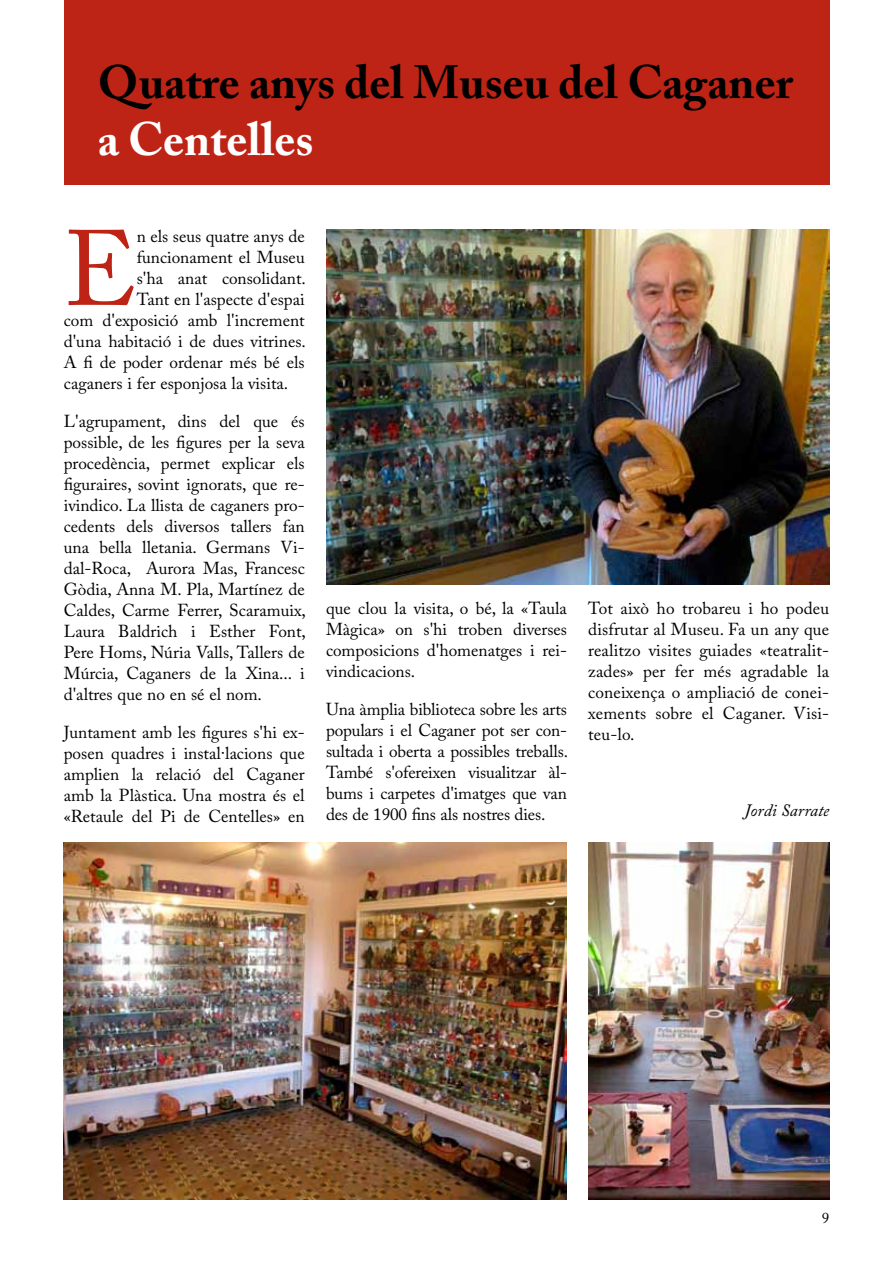
<style>
.page{position:relative;width:893px;height:1263px;background:#fff}
.page>*{position:absolute;margin:0;border:0;box-sizing:border-box;transform-origin:0 0}
.t1{font:105.9px "Adobe Caslon Pro";color:#be2416}
.t2{font:700 46.5px "Adobe Caslon Pro";color:#000}
.t3{font:700 46.5px "Adobe Caslon Pro";color:#fff}
.t4{font:17.25px/21px "Adobe Caslon Pro";color:#000;text-align:justify}
.t5{font:italic 17.25px "Adobe Caslon Pro";color:#000}
.t6{font:15px "Adobe Caslon Pro";color:#000}
</style>
<div class="page">
<div style="left:64px;top:0;width:765px;height:184px;background:#be2416"></div>
<img style="left:326px;top:229px;width:503px;height:356px">
<img style="left:64px;top:842px;width:503px;height:357px">
<img style="left:588px;top:842px;width:241px;height:357px">
<h2 class="t2" style="left:98px;top:55px;width:697px">Quatre anys del Museu del Caganer</h2>
<h2 class="t3" style="left:98px;top:112px;width:217px">a Centelles</h2>
<h1 class="t1" style="left:64px;top:206px;width:75px">E</h1>
<p class="t4" style="left:137px;top:225px;width:169px">n els seus quatre anys de</p>
<p class="t4" style="left:137px;top:246px;width:169px">funcionament el Museu</p>
<p class="t4" style="left:137px;top:267px;width:171px">s'ha anat consolidant.</p>
<p class="t4" style="left:137px;top:288px;width:169px">Tant en l'aspecte d'espai</p>
<p class="t4" style="left:64px;top:309px;width:242px">com d'exposició amb l'increment</p>
<p class="t4" style="left:64px;top:330px;width:244px">d'una habitació i de dues vitrines.</p>
<p class="t4" style="left:64px;top:351px;width:242px">A fi de poder ordenar més bé els</p>
<p class="t4" style="left:64px;top:372px;width:226px">caganers i fer esponjosa la visita.</p>
<p class="t4" style="left:64px;top:410px;width:244px">L'agrupament, dins del que és possible, de les figures per la seva procedència, permet explicar els figuraires, sovint ignorats, que re&shy;ivindico. La llista de caganers pro&shy;cedents dels diversos tallers fan una bella lletania. Germans Vi&shy;dal-Roca, Aurora Mas, Francesc Gòdia, Anna M. Pla, Martínez de Caldes, Carme Ferrer, Scaramuix, Laura Baldrich i Esther Font, Pere Homs, Núria Valls, Tallers de Múrcia, Caganers de la Xina... i d'altres que no en sé el nom.</p>
<p class="t4" style="left:64px;top:721px;width:242px">Juntament amb les figures s'hi ex&shy;posen quadres i instal·lacions que amplien la relació del Caganer amb la Plàstica. Una mostra és el «Retaule del Pi de Centelles» en</p>
<p class="t4" style="left:326px;top:598px;width:242px">que clou la visita, o bé, la «Taula Màgica» on s'hi troben diverses composicions d'homenatges i rei&shy;vindicacions.</p>
<p class="t4" style="left:326px;top:699px;width:244px">Una àmplia biblioteca sobre les arts populars i el Caganer pot ser con&shy;sultada i oberta a possibles treballs.<br>També s'ofereixen visualitzar àl&shy;bums i carpetes d'imatges que van des de 1900 fins als nostres dies.</p>
<p class="t4" style="left:588px;top:598px;width:242px">Tot això ho trobareu i ho podeu disfrutar al Museu. Fa un any que realitzo visites guiades «teatralit&shy;zades» per fer més agradable la coneixença o ampliació de conei&shy;xements sobre el Caganer. Visi&shy;teu-lo.</p>
<p class="t5" style="left:745px;top:800px;width:86px">Jordi Sarrate</p>
<p class="t6" style="left:822px;top:1209px;width:9px">9</p>
</div>
